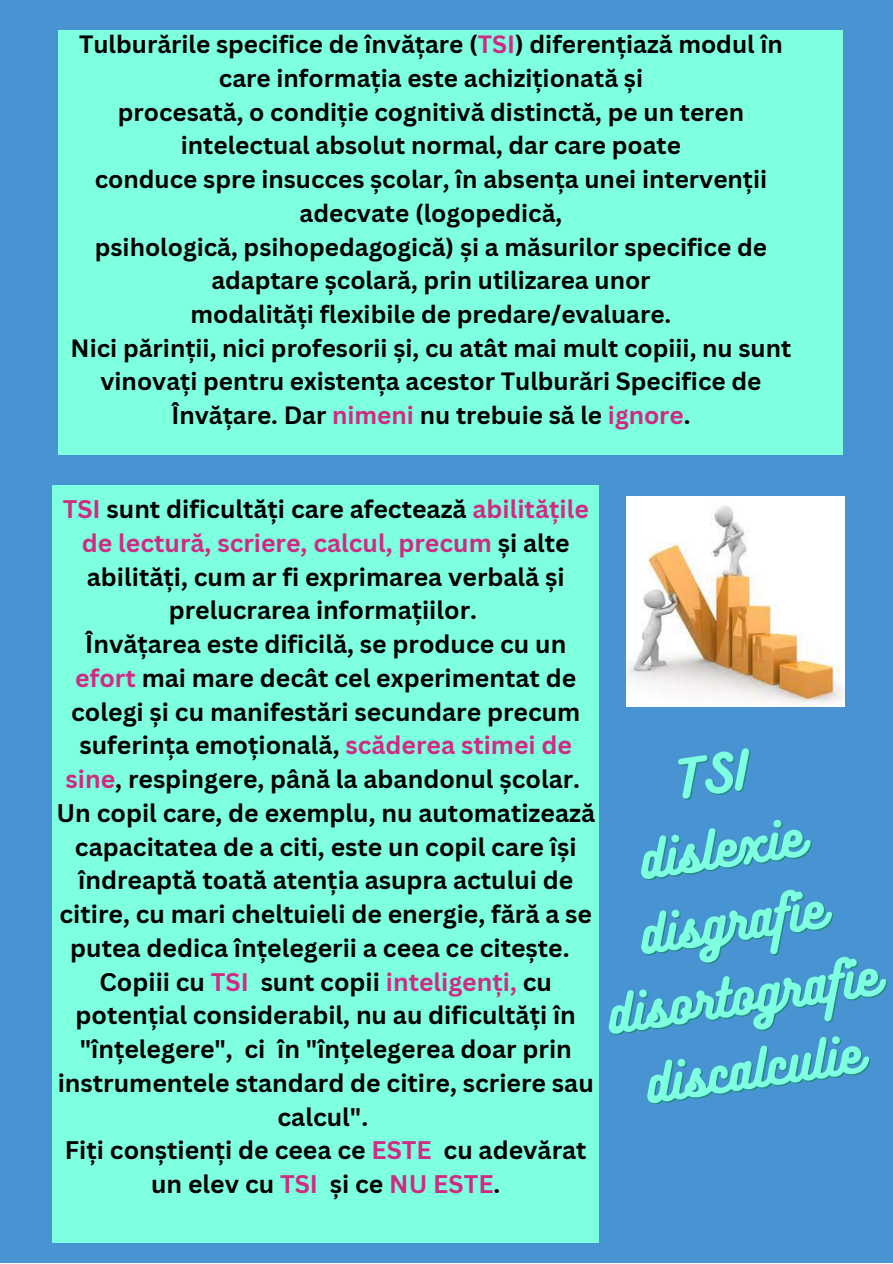
<style>
.page{position:relative;width:893px;height:1264px;background:#fff}
.page>*{position:absolute;margin:0;border:0;box-sizing:border-box;transform-origin:0 0}
.t1{font:47.4px "Bukhari Script";color:#7effe0}
.t2{font:700 24.75px/33.8px "Canva Sans";color:#000;text-align:center}
.t3{font:700 24.3px/33.8px "Canva Sans";color:#000;text-align:center}
.s1{color:#ce2c83}
</style>
<div class="page">
<div style="left:0;top:0;width:892px;height:1262px;background:#4893d1"></div>
<img style="left:626px;top:497px;width:218px;height:209px">
<div style="left:59px;top:31px;width:783px;height:424px;background:#7effe0"></div>
<div style="left:52px;top:485px;width:546px;height:757px;background:#7effe0"></div>
<p class="t3" style="left:79px;top:27px;width:705px">Tulburările specifice de învățare (<span class="s1">TSI</span>) diferențiază modul în care informația este achiziționată și</p>
<p class="t3" style="left:118px;top:94px;width:627px">procesată, o condiție cognitivă distinctă, pe un teren intelectual absolut normal, dar care poate</p>
<p class="t3" style="left:95px;top:162px;width:674px">conduce spre insucces școlar, în absența unei intervenții adecvate (logopedică,</p>
<p class="t3" style="left:95px;top:229px;width:673px">psihologică, psihopedagogică) și a măsurilor specifice de adaptare școlară, prin utilizarea unor</p>
<p class="t3" style="left:191px;top:297px;width:482px">modalități flexibile de predare/evaluare.</p>
<p class="t3" style="left:71px;top:330px;width:722px">Nici părinții, nici profesorii și, cu atât mai mult copiii, nu sunt vinovați pentru existența acestor Tulburări Specifice de<br>Învățare. Dar <span class="s1">nimeni</span> nu trebuie să le <span class="s1">ignore</span>.</p>
<p class="t2" style="left:63px;top:492px;width:527px"><span class="s1">TSI</span> sunt dificultăți care afectează <span class="s1">abilitățile de lectură, scriere, calcul, precum</span> și alte abilități, cum ar fi exprimarea verbală și prelucrarea informațiilor.</p>
<p class="t2" style="left:66px;top:626px;width:516px">Învățarea este dificilă, se produce cu un <span class="s1">efort</span> mai mare decât cel experimentat de colegi și cu manifestări secundare precum suferința emoțională, <span class="s1">scăderea stimei de sine</span>, respingere, până la abandonul școlar.</p>
<p class="t2" style="left:56px;top:795px;width:540px">Un copil care, de exemplu, nu automatizează capacitatea de a citi, este un copil care își îndreaptă toată atenția asupra actului de citire, cu mari cheltuieli de energie, fără a se putea dedica înțelegerii a ceea ce citește.</p>
<p class="t2" style="left:58px;top:964px;width:537px">Copiii cu <span class="s1">TSI</span> sunt copii <span class="s1">inteligenți,</span> cu potențial considerabil, nu au dificultăți în "înțelegere", ci în "înțelegerea doar prin instrumentele standard de citire, scriere sau calcul".</p>
<p class="t2" style="left:65px;top:1132px;width:523px">Fiți conștienți de ceea ce <span class="s1">ESTE</span> cu adevărat un elev cu <span class="s1">TSI</span> și ce <span class="s1">NU ESTE</span>.</p>
<p class="t1" style="left:635px;top:829px;width:166px;rotate:-8deg">dislexie</p>
<p class="t1" style="left:635px;top:904px;width:187px;rotate:-8deg">disgrafie</p>
<p class="t1" style="left:603px;top:983px;width:274px;rotate:-8deg">disortografie</p>
<p class="t1" style="left:641px;top:1053px;width:219px;rotate:-8deg">discalculie</p>
</div>
